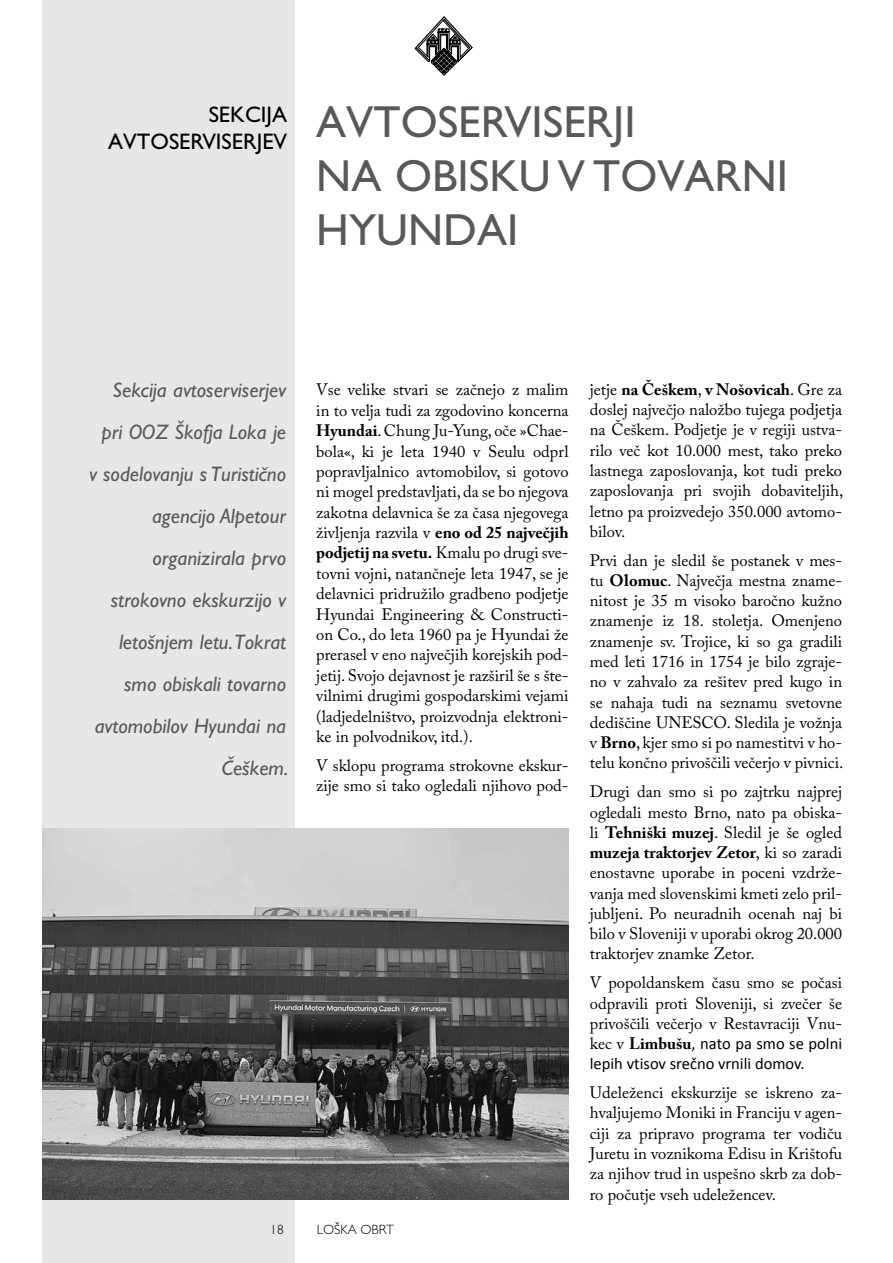
<style>
.page{position:relative;width:893px;height:1263px;background:#fff}
.page>*{position:absolute;margin:0;border:0;box-sizing:border-box;transform-origin:0 0}
.t1{font:45px/54px "Gill Sans Std";color:#58595b}
.t2{font:22.5px/27px "Gill Sans Std";color:#000;text-align:right}
.t3{font:italic 21px/42px "Gill Sans Std";color:#58595b;text-align:right}
.t4{font:16.5px/20.2px "Adobe Caslon Pro";color:#000;text-align:justify}
.t5{font:16.5px/20.2px "Calibri";color:#000}
.t6{font:300 13.5px "Gill Sans Std";color:#000}
.s1{font-weight:700}
.s2{font-family:"Adobe Caslon Pro"}
.s3{font-family:"Adobe Caslon Pro";font-weight:700}
</style>
<div class="page">
<svg style="left:415px;top:17px;width:57px;height:58px"></svg>
<div style="left:42px;top:0;width:253px;height:1263px;background:#e6e7e8"></div>
<img style="left:43px;top:829px;width:526px;height:371px">
<h2 class="t2" style="left:108px;top:101px;width:180px">SEKCIJA<br>AVTOSERVISERJEV</h2>
<h1 class="t1" style="left:316px;top:95px;width:335px">AVTOSERVISERJI<br>NA OBISKU V TOVAR</h1>
<h1 class="t1" style="left:742px;top:149px;width:48px">NI</h1>
<h1 class="t1" style="left:316px;top:203px;width:204px">HYUNDAI</h1>
<p class="t3" style="left:89px;top:369px;width:201px">Sekcija avtoserviserjev pri OOZ Škofja Loka je<br>v sodelovanju s Turistično agencijo Alpetour organizirala prvo strokovno ekskurzijo v letošnjem letu.Tokrat smo obiskali tovarno avtomobilov Hyundai na<br>Češkem.</p>
<p class="t4" style="left:316px;top:379px;width:254px">Vse velike stvari se začnejo z malim in to velja tudi za zgodovino koncerna <span class="s1">Hyundai</span>. Chung Ju-Yung, oče »Chae&shy;bola«, ki je leta 1940 v Seulu odprl popravljalnico avtomobilov, si gotovo ni mogel predstavljati, da se bo njegova zakotna delavnica še za časa njegovega življenja razvila v <span class="s1">eno od 25 največjih podjetij na svetu.</span> Kmalu po drugi sve&shy;tovni vojni, natančneje leta 1947, se je delavnici pridružilo gradbeno podjetje Hyundai Engineering &amp; Constructi&shy;on Co., do leta 1960 pa je Hyundai že prerasel v eno največjih korejskih pod&shy;jetij. Svojo dejavnost je razširil še s šte&shy;vilnimi drugimi gospodarskimi vejami (ladjedelništvo, proizvodnja elektroni&shy;ke in polvodnikov, itd.).</p>
<p class="t4" style="left:316px;top:755px;width:254px">V sklopu programa strokovne ekskur&shy;zije smo si tako ogledali njihovo pod-</p>
<p class="t6" style="left:270px;top:1222px;width:15px">18</p>
<p class="t6" style="left:317px;top:1222px;width:70px">LOŠKA OBRT</p>
<p class="t4" style="left:590px;top:379px;width:255px">jetje <span class="s1">na Češkem</span>, <span class="s1">v Nošovicah</span>. Gre za doslej največjo naložbo tujega podjetja na Češkem. Podjetje je v regiji ustva&shy;rilo več kot 10.000 mest, tako preko lastnega zaposlovanja, kot tudi preko zaposlovanja pri svojih dobaviteljih, letno pa proizvedejo 350.000 avtomo&shy;bilov.</p>
<p class="t4" style="left:590px;top:550px;width:255px">Prvi dan je sledil še postanek v mes&shy;tu <span class="s1">Olomuc</span>. Največja mestna zname&shy;nitost je 35 m visoko baročno kužno znamenje iz 18. stoletja. Omenjeno znamenje sv. Trojice, ki so ga gradili med leti 1716 in 1754 je bilo zgraje&shy;no v zahvalo za rešitev pred kugo in se nahaja tudi na seznamu svetovne dediščine UNESCO. Sledila je vožnja v <span class="s1">Brno</span>, kjer smo si po namestitvi v ho&shy;telu končno privoščili večerjo v pivnici.</p>
<p class="t4" style="left:590px;top:781px;width:254px">Drugi dan smo si po zajtrku najprej ogledali mesto Brno, nato pa obiska&shy;li <span class="s1">Tehniški muzej</span>. Sledil je še ogled <span class="s1">muzeja traktorjev Zetor</span>, ki so zaradi enostavne uporabe in poceni vzdrže&shy;vanja med slovenskimi kmeti zelo pril&shy;jubljeni. Po neuradnih ocenah naj bi bilo v Sloveniji v uporabi okrog 20.000 traktorjev znamke Zetor.</p>
<p class="t4" style="left:590px;top:972px;width:254px">V popoldanskem času smo se počasi odpravili proti Sloveniji, si zvečer še privoščili večerjo v Restavraciji Vnu-</p>
<p class="t5" style="left:590px;top:1033px;width:254px"><span class="s2">kec v</span> <span class="s3">Limbušu</span>, nato pa smo se polni lepih vtisov srečno vrnili domov.</p>
<p class="t4" style="left:590px;top:1082px;width:254px">Udeleženci ekskurzije se iskreno za&shy;hvaljujemo Moniki in Franciju v agen&shy;ciji za pripravo programa ter vodiču Juretu in voznikoma Edisu in Krištofu za njihov trud in uspešno skrb za dob&shy;ro počutje vseh udeležencev.</p>
</div>
